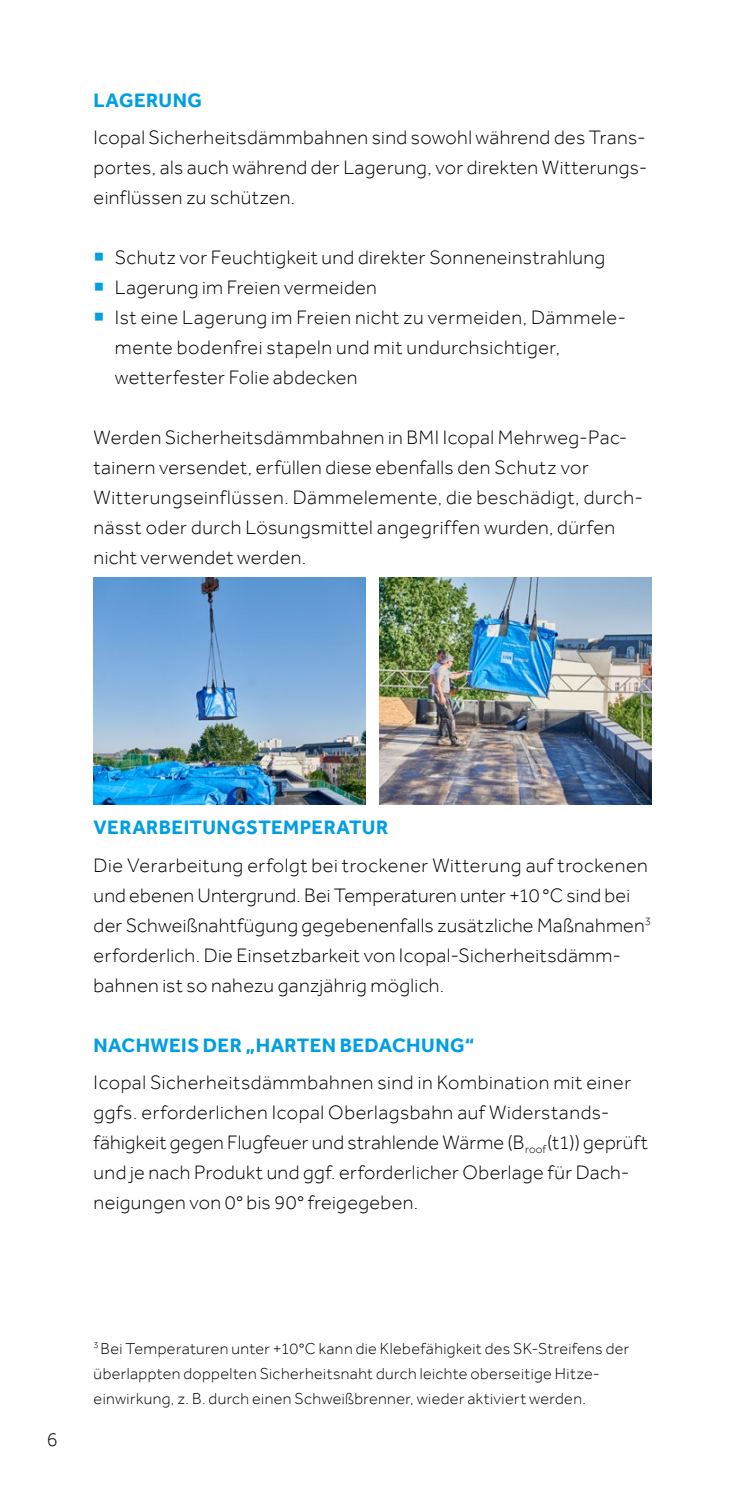
<style>
.page{position:relative;width:745px;height:1489px;background:#fff}
.page>*{position:absolute;margin:0;border:0;box-sizing:border-box;transform-origin:0 0}
.t1{font:300 20px/30px "Effra";letter-spacing:.02em;color:#000}
.t2{font:700 20px "Effra";letter-spacing:.025em;color:#009ee3}
.t3{font:300 16.25px/25px "Effra";letter-spacing:.025em;color:#000}
.s1{color:#009ee3}
</style>
<div class="page">
<img style="left:379px;top:578px;width:272px;height:226px">
<img style="left:94px;top:578px;width:271px;height:226px">
<p class="t2" style="left:94px;top:88px;width:110px">LAGERUNG</p>
<p class="t1" style="left:94px;top:122px;width:555px;text-align:justify">Icopal Sicherheitsdämmbahnen sind sowohl während des Trans&shy;portes, als auch während der Lagerung, vor direkten Witterungs&shy;einflüssen zu schützen.</p>
<p class="t1" style="left:94px;top:242px;width:513px"><span class="s1">○</span> Schutz vor Feuchtigkeit und direkter Sonneneinstrahlung</p>
<p class="t1" style="left:94px;top:272px;width:284px"><span class="s1">○</span> Lagerung im Freien vermeiden</p>
<p class="t1" style="left:115px;top:302px;width:512px;text-indent:-21px"><span class="s1">○</span> Ist eine Lagerung im Freien nicht zu vermeiden, Dämmele&shy;mente bodenfrei stapeln und mit undurchsichtiger, wetterfester Folie abdecken</p>
<p class="t1" style="left:94px;top:422px;width:550px">Werden Sicherheitsdämmbahnen in BMI Icopal Mehrweg-Pac&shy;tainern versendet, erfüllen diese ebenfalls den Schutz vor Witterungseinflüssen. Dämmelemente, die beschädigt, durch&shy;nässt oder durch Lösungsmittel angegriffen wurden, dürfen nicht verwendet werden.</p>
<p class="t2" style="left:94px;top:815px;width:296px">VERARBEITUNGSTEMPERATUR</p>
<p class="t1" style="left:94px;top:849px;width:559px">Die Verarbeitung erfolgt bei trockener Witterung auf trockenen und ebenen Untergrund. Bei Temperaturen unter +10 °C sind bei der Schweißnahtfügung gegebenenfalls zusätzliche Maßnahmen<sup>3 </sup>erforderlich. Die Einsetzbarkeit von Icopal-Sicherheitsdämm&shy;bahnen ist so nahezu ganzjährig möglich.</p>
<p class="t2" style="left:94px;top:1032px;width:382px">NACHWEIS DER „HARTEN BEDACHUNG“</p>
<p class="t1" style="left:94px;top:1066px;width:555px">Icopal Sicherheitsdämmbahnen sind in Kombination mit einer ggfs. erforderlichen Icopal Oberlagsbahn auf Widerstands&shy;fähigkeit gegen Flugfeuer und strahlende Wärme (B<sub>roof</sub>(t1)) geprüft und je nach Produkt und ggf. erforderlicher Oberlage für Dach&shy;neigungen von 0° bis 90° freigegeben.</p>
<p class="t1" style="left:47px;top:1423px;width:12px">6</p>
<p class="t3" style="left:94px;top:1335px;width:537px"><sup>3</sup> Bei Temperaturen unter +10°C kann die Klebefähigkeit des SK-Streifens der überlappten doppelten Sicherheitsnaht durch leichte oberseitige Hitze&shy;einwirkung, z. B. durch einen Schweißbrenner, wieder aktiviert werden.</p>
</div>
